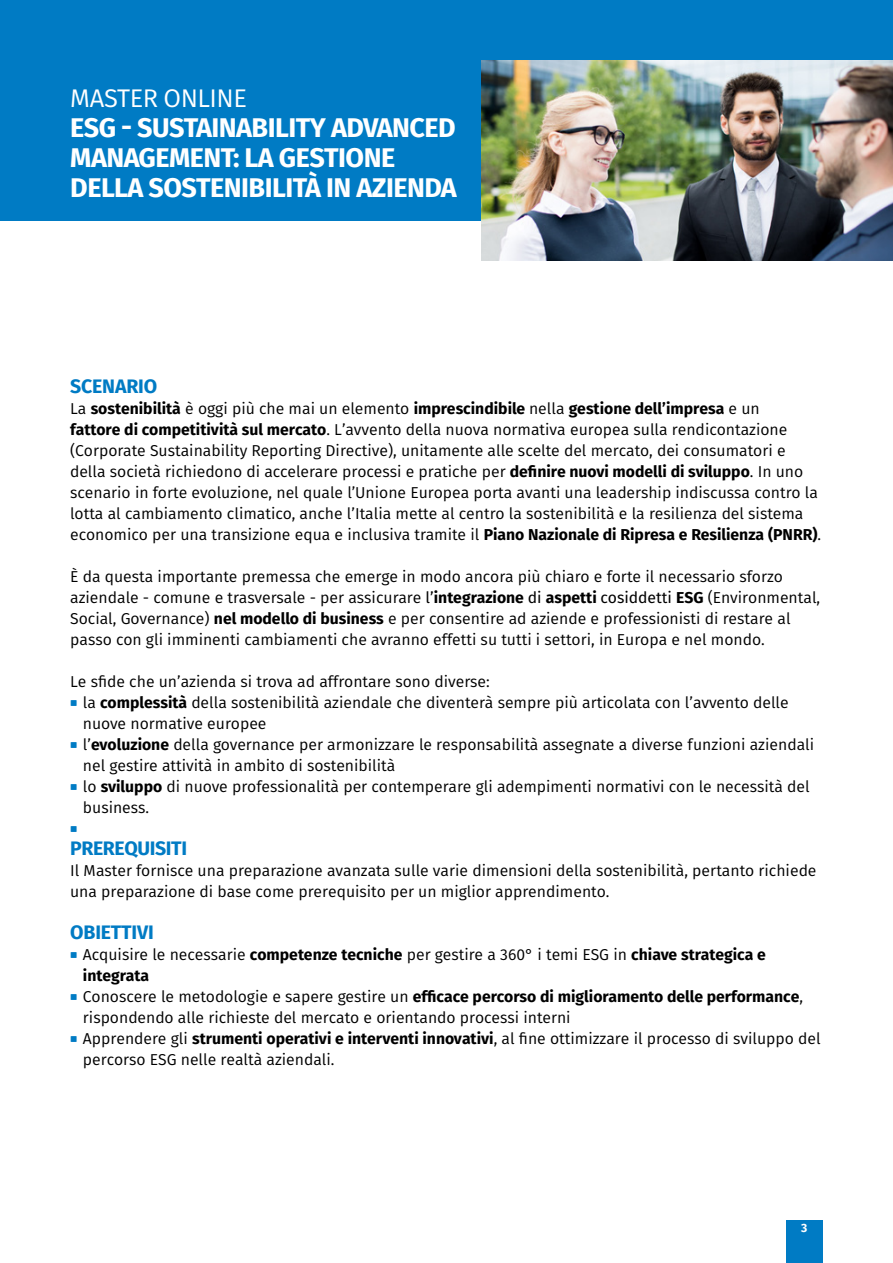
<style>
.page{position:relative;width:893px;height:1263px;background:#fff}
.page>*{position:absolute;margin:0;border:0;box-sizing:border-box;transform-origin:0 0}
.t1{font:700 27px/30px "Fira Sans";letter-spacing:-.02em;color:#fff}
.t2{font:25.5px "Fira Sans";letter-spacing:-.02em;color:#fff}
.t3{font:700 19.5px "Fira Sans";letter-spacing:-.01em;color:#007bc4}
.t4{font:16.5px "Bungee";color:#007bc4}
.t5{font:15.75px/21px "Fira Sans";color:#000}
.t6{font:700 12px "Fira Sans";color:#fff}
.s1{font-weight:700}
.s2{font-style:inherit}
.s3{font-family:"Bungee";font-size:16.5px;color:#007bc4}
</style>
<div class="page">
<div style="left:786px;top:1220px;width:37px;height:43px;background:#007bc4"></div>
<div style="left:0;top:0;width:893px;height:221px;background:#007bc4"></div>
<img style="left:482px;top:61px;width:411px;height:199px">
<h2 class="t2" style="left:70px;top:80px;width:178px">MASTER ONLINE</h2>
<h1 class="t1" style="left:70px;top:113px;width:388px">ESG - SUSTAINABILITY ADVANCED<br>MANAGEMENT: LA GESTIONE<br>DELLA SOSTENIBILITÀ IN AZIENDA</h1>
<p class="t3" style="left:70px;top:373px;width:88px">SCENARIO</p>
<p class="t5" style="left:70px;top:398px;width:752px">La <span class="s1">sostenibilità</span> è oggi più che mai un elemento <span class="s1">imprescindibile</span> nella <span class="s1">gestione dell’impresa</span> e un<br><span class="s1">fattore di competitività sul mercato</span>. L’avvento della nuova normativa europea sulla rendicontazione (Corporate Sustainability Reporting Directive), unitamente alle scelte del mercato, dei consumatori e della società richiedono di accelerare processi e pratiche per <span class="s1">definire nuovi modelli di sviluppo</span>. In uno scenario in forte evoluzione, nel quale l’Unione Europea porta avanti una leadership indiscussa contro la lotta al cambiamento climatico, anche l’Italia mette al centro la sostenibilità e la resilienza del sistema economico per una transizione equa e inclusiva tramite il <span class="s1">Piano Nazionale di Ripresa e Resilienza (PNRR)</span>.</p>
<p class="t5" style="left:70px;top:566px;width:752px">È da questa importante premessa che emerge in modo ancora più chiaro e forte il necessario sforzo aziendale - comune e trasversale - per assicurare <span class="s2">l’</span><span class="s1">integrazione</span> <span class="s2">di</span> <span class="s1">aspetti</span> <span class="s2">cosiddetti</span> <span class="s1">ESG</span> (Environmental, Social, Governance) <span class="s1">nel modello di business</span> e per consentire ad aziende e professionisti di restare al passo con gli imminenti cambiamenti che avranno effetti su tutti i settori, in Europa e nel mondo.</p>
<p class="t5" style="left:70px;top:671px;width:421px">Le sfide che un’azienda si trova ad affrontare sono diverse:</p>
<p class="t5" style="left:83px;top:692px;width:707px;text-indent:-13px"><span class="s3">•</span> la <span class="s1">complessità</span> della sostenibilità aziendale che diventerà sempre più articolata con l’avvento delle nuove normative europee</p>
<p class="t5" style="left:83px;top:734px;width:733px;text-indent:-13px"><span class="s3">•</span> l’<span class="s1">evoluzione</span> della governance per armonizzare le responsabilità assegnate a diverse funzioni aziendali nel gestire attività in ambito di sostenibilità</p>
<p class="t5" style="left:83px;top:776px;width:728px;text-indent:-13px"><span class="s3">•</span> lo <span class="s1">sviluppo</span> di nuove professionalità per contemperare gli adempimenti normativi con le necessità del business.</p>
<p class="t4" style="left:70px;top:819px;width:9px">•</p>
<p class="t3" style="left:70px;top:835px;width:119px">PREREQUISITI</p>
<p class="t5" style="left:70px;top:860px;width:748px">Il Master fornisce una preparazione avanzata sulle varie dimensioni della sostenibilità, pertanto richiede una preparazione di base come prerequisito per un miglior apprendimento.</p>
<p class="t3" style="left:70px;top:919px;width:85px">OBIETTIVI</p>
<p class="t5" style="left:83px;top:944px;width:684px;text-indent:-13px"><span class="s3">•</span> Acquisire le necessarie <span class="s1">competenze tecniche</span> per gestire a 360° i temi ESG in <span class="s1">chiave strategica e integrata</span></p>
<p class="t5" style="left:83px;top:986px;width:722px;text-indent:-13px"><span class="s3">•</span> Conoscere le metodologie e sapere gestire un <span class="s1">efficace percorso di miglioramento delle performance</span>, rispondendo alle richieste del mercato e orientando processi interni</p>
<p class="t5" style="left:83px;top:1028px;width:739px;text-indent:-13px"><span class="s3">•</span> Apprendere gli <span class="s1">strumenti operativi e interventi innovativi</span>, al fine ottimizzare il processo di sviluppo del percorso ESG nelle realtà aziendali.</p>
<p class="t6" style="left:801px;top:1220px;width:8px">3</p>
</div>
